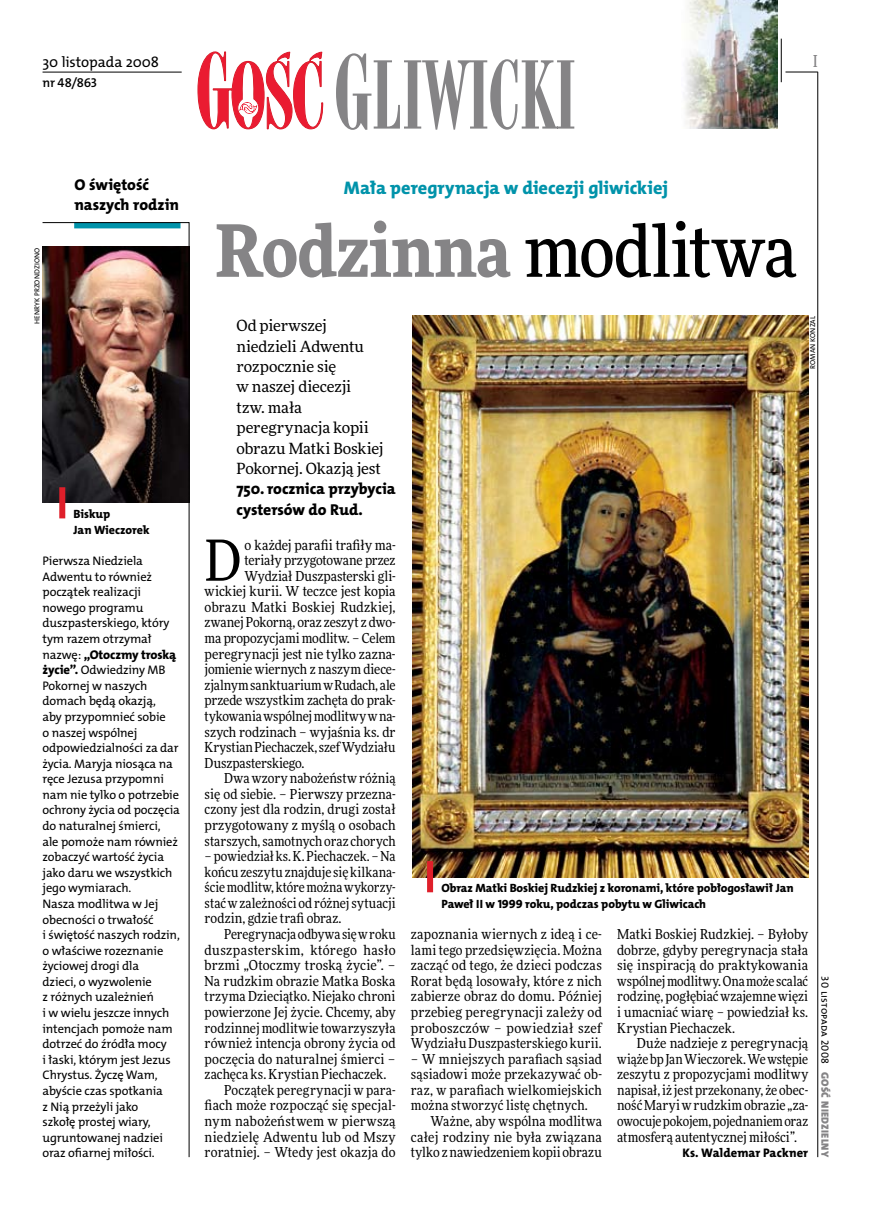
<style>
.page{position:relative;width:872px;height:1221px;background:#fff}
.page>*{position:absolute;margin:0;border:0;box-sizing:border-box;transform-origin:0 0}
.t1{font:900 72px "Freeday Narrow";letter-spacing:-.005em;color:#858486}
.t2{font:56.7px "Freeday Narrow News";color:#000}
.t3{font:18.3px "The Mix HP8 Ex Bld";color:#0093aa}
.t4{font:500 16.5px "Freeday Narrow";color:#858486;scale:.9 1}
.t5{font:15.75px/20.4px "The Mix HP8 Ex Bld";letter-spacing:-.005em;color:#000}
.t6{font:15.45px/20.4px "Freeday News";letter-spacing:-.005em;color:#000}
.t7{font:14.85px "The Mix HP5 Plain";color:#000}
.t8{font:13.8px/15.6px "Freeday Narrow News";letter-spacing:.005em;color:#000;text-align:justify}
.t9{font:13.8px "Freeday Narrow News";letter-spacing:.03em;color:#000}
.t10{font:12.9px "The Mix HP6 Se Bld";letter-spacing:-.015em;color:#000}
.t11{font:12.75px "The Mix HP8 Ex Bld";letter-spacing:-.01em;color:#000}
.t12{font:12.45px/15.6px "The Mix HP5 Plain";letter-spacing:-.01em;color:#000}
.t13{font:12.45px "The Mix HP8 Ex Bld";letter-spacing:.01em;color:#000}
.t14{font:12px/15.6px "The Mix HP8 Ex Bld";letter-spacing:-.005em;color:#000}
.t15{font:10.5px "The Mix HP5 Plain";letter-spacing:.015em;color:#000}
.t16{font:10.5px "The Mix HP9 Blk";letter-spacing:.025em;color:#858486}
.t17{font:7.2px "The Mix HP5 Plain";letter-spacing:.015em;color:#000}
.s1{font-family:"The Mix HP5 Plain";font-size:12.45px}
.s2{font-family:"The Mix HP8 Ex Bld";font-size:12.75px}
.s3{font-weight:500;color:#000}
</style>
<div class="page">
<hr style="left:817px;top:72px;width:1px;height:1084px;background:#000">
<hr style="left:781px;top:39px;width:1px;height:43px;background:#000">
<img style="left:685px;top:0;width:92px;height:128px">
<hr style="left:785px;top:72px;width:32px;height:1px;background:#000">
<svg style="left:197px;top:51px;width:126px;height:78px"></svg>
<svg style="left:336px;top:53px;width:238px;height:77px"></svg>
<hr style="left:43px;top:72px;width:139px;height:1px;background:#000">
<svg style="left:42px;top:222px;width:147px;height:935px"></svg>
<img style="left:412px;top:316px;width:396px;height:561px">
<div style="left:427px;top:861px;width:6px;height:31px;background:#df1f2a"></div>
<div style="left:59px;top:487px;width:6px;height:31px;background:#df1f2a"></div>
<p class="t7" style="left:43px;top:53px;width:118px">30 listopada 2008</p>
<p class="t10" style="left:43px;top:75px;width:56px">nr 48/863</p>
<p class="t4" style="left:813px;top:50px;width:6px">I</p>
<p class="t17" style="left:32px;top:324px;width:78px;rotate:-90deg">Henryk przondziono</p>
<p class="t5" style="left:74px;top:175px;width:106px">O świętość naszych rodzin</p>
<p class="t14" style="left:74px;top:506px;width:78px">Biskup<br>Jan Wieczorek</p>
<p class="t12" style="left:43px;top:553px;width:129px">Pierwsza Niedziela<br>Adwentu to również początek realizacji nowego programu duszpasterskiego, który tym razem otrzymał</p>
<p class="t11" style="left:43px;top:646px;width:135px"><span class="s1">nazwę:</span> „Otoczmy troską</p>
<p class="t12" style="left:43px;top:662px;width:139px"><span class="s2">życie”.</span> Odwiedziny MB<br>Pokornej w naszych domach będą okazją,<br>aby przypomnieć sobie<br>o naszej wspólnej odpowiedzialności za dar życia. Maryja niosąca na ręce Jezusa przypomni nam nie tylko o potrzebie ochrony życia od poczęcia do naturalnej śmierci,<br>ale pomoże nam również zobaczyć wartość życia jako daru we wszystkich jego wymiarach.<br>N asza modlitwa w Jej obecności o trwałość<br>i świętość naszych rodzin, o właściwe rozeznanie życiowej drogi dla<br>dzieci, o wyzwolenie<br>z różnych uzależnień<br>i w wielu jeszcze innych intencjach pomoże nam dotrzeć do źródła mocy<br>i łaski, którym jest Jezus<br>Chrystus. Życzę Wam, abyście czas spotkania<br>z N ią przeżyli jako<br>szkołę prostej wiary, ugruntowanej nadziei oraz ofiarnej miłości.</p>
<h3 class="t3" style="left:344px;top:175px;width:326px">Mała peregrynacja w diecezji gliwickiej</h3>
<h1 class="t1" style="left:215px;top:204px;width:583px">Rodzinna <span class="s3">modlitwa</span></h1>
<p class="t6" style="left:236px;top:315px;width:148px">Od pierwszej niedzieli Adwentu rozpocznie się<br>w naszej diecezji<br>tzw. mała peregrynacja kopii obrazu Matki Boskiej<br>Pokornej. Okazją jest</p>
<p class="t5" style="left:236px;top:479px;width:160px">750. rocznica przybycia cystersów do Rud.</p>
<h2 class="t2" style="left:205px;top:525px;width:38px">D</h2>
<p class="t8" style="left:245px;top:536px;width:152px">o każdej parafii trafiły ma-</p>
<p class="t8" style="left:245px;top:552px;width:152px">teriały przygotowane przez</p>
<p class="t8" style="left:245px;top:568px;width:152px">Wydział Duszpasterski gli-</p>
<p class="t8" style="left:205px;top:583px;width:192px">wickiej kurii. W teczce jest kopia</p>
<p class="t8" style="left:205px;top:599px;width:192px">obrazu Matki Boskiej Rudzkiej,</p>
<p class="t8" style="left:205px;top:614px;width:192px">zwanej Pokorną, oraz zeszyt z dwo-</p>
<p class="t8" style="left:205px;top:630px;width:192px">ma propozycjami modlitw. – Celem</p>
<p class="t8" style="left:205px;top:645px;width:192px">peregrynacji jest nie tylko zazna-</p>
<p class="t8" style="left:205px;top:661px;width:192px">jomienie wiernych z naszym diece-</p>
<p class="t8" style="left:205px;top:677px;width:192px">zjalnym sanktuarium wRudach, ale</p>
<p class="t8" style="left:205px;top:692px;width:192px">przede wszystkim zachęta do prak-</p>
<p class="t8" style="left:205px;top:708px;width:192px">tykowania wspólnej modlitwy wna-</p>
<p class="t8" style="left:205px;top:723px;width:192px">szych rodzinach – wyjaśnia ks. dr</p>
<p class="t8" style="left:205px;top:739px;width:192px">Krystian Piechaczek, szef Wydziału</p>
<p class="t8" style="left:205px;top:754px;width:101px">Duszpasterskiego.</p>
<p class="t8" style="left:224px;top:770px;width:173px">Dwa wzory nabożeństw różnią</p>
<p class="t8" style="left:205px;top:786px;width:192px">się od siebie. – Pierwszy przezna-</p>
<p class="t8" style="left:205px;top:801px;width:192px">czony jest dla rodzin, drugi został</p>
<p class="t8" style="left:205px;top:817px;width:192px">przygotowany z myślą o osobach</p>
<p class="t8" style="left:205px;top:832px;width:192px">starszych, samotnych oraz chorych</p>
<p class="t8" style="left:205px;top:848px;width:192px">– powiedział ks. K. Piechaczek. – Na końcu zeszytu znajduje się kilkana&shy;ście modlitw, które można wykorzy&shy;stać wzależności od różnej sytuacji rodzin, gdzie trafi obraz.</p>
<p class="t8" style="left:224px;top:926px;width:173px">Peregrynacja odbywa się wroku</p>
<p class="t9" style="left:205px;top:941px;width:192px">duszpasterskim, którego hasło</p>
<p class="t8" style="left:205px;top:957px;width:192px">brzmi „Otoczmy troską życie”. –</p>
<p class="t8" style="left:205px;top:972px;width:192px">Na rudzkim obrazie Matka Boska</p>
<p class="t8" style="left:205px;top:988px;width:192px">trzyma Dzieciątko. Niejako chroni</p>
<p class="t8" style="left:205px;top:1004px;width:192px">powierzone Jej życie. Chcemy, aby</p>
<p class="t8" style="left:205px;top:1019px;width:192px">rodzinnej modlitwie towarzyszyła</p>
<p class="t8" style="left:205px;top:1035px;width:192px">również intencja obrony życia od</p>
<p class="t8" style="left:205px;top:1050px;width:192px">poczęcia do naturalnej śmierci –</p>
<p class="t8" style="left:205px;top:1066px;width:183px">zachęca ks. Krystian Piechaczek.</p>
<p class="t8" style="left:224px;top:1081px;width:173px">Początek peregrynacji w para-</p>
<p class="t8" style="left:205px;top:1097px;width:192px">fiach może rozpocząć się specjal-</p>
<p class="t8" style="left:205px;top:1112px;width:192px">nym nabożeństwem w pierwszą</p>
<p class="t8" style="left:205px;top:1128px;width:192px">niedzielę Adwentu lub od Mszy</p>
<p class="t8" style="left:205px;top:1144px;width:192px">roratniej. – Wtedy jest okazja do</p>
<p class="t17" style="left:808px;top:369px;width:54px;rotate:-90deg">Roman Konzal</p>
<p class="t14" style="left:441px;top:880px;width:354px">Obraz Matki Boskiej Rudzkiej z koronami, które pobłogosławił Jan<br>Paweł II w 1999 roku, podczas pobytu w Gliwicach</p>
<p class="t8" style="left:411px;top:926px;width:192px">zapoznania wiernych z ideą i ce&shy;lami tego przedsięwzięcia. Można zacząć od tego, że dzieci podczas Rorat będą losowały, które z nich zabierze obraz do domu. Później przebieg peregrynacji zależy od proboszczów – powiedział szef Wydziału Duszpasterskiego kurii.</p>
<p class="t8" style="left:411px;top:1050px;width:192px">– W mniejszych parafiach sąsiad sąsiadowi może przekazywać ob&shy;raz, w parafiach wielkomiejskich można stworzyć listę chętnych.</p>
<p class="t8" style="left:411px;top:1112px;width:192px;text-indent:20px">Ważne, aby wspólna modlitwa całej rodziny nie była związana tylko z nawiedzeniem kopii obrazu</p>
<p class="t8" style="left:617px;top:926px;width:192px">Matki Boskiej Rudzkiej. – Byłoby dobrze, gdyby peregrynacja stała się inspiracją do praktykowania wspólnej modlitwy. Ona może scalać rodzinę, pogłębiać wzajemne więzi i umacniać wiarę – powiedział ks.<br>Krystian Piechaczek.</p>
<p class="t8" style="left:617px;top:1035px;width:192px;text-indent:20px">Duże nadzieje z peregrynacją wiąże bp Jan Wieczorek. We wstępie zeszytu z propozycjami modlitwy napisał, iż jest przekonany, że obec&shy;ność Maryi w rudzkim obrazie „za&shy;owocuje pokojem, pojednaniem oraz atmosferą autentycznej miłości”.</p>
<p class="t13" style="left:682px;top:1144px;width:127px">Ks. Waldemar Packner</p>
<p class="t15" style="left:832px;top:976px;width:89px;rotate:90deg">30 listopada 2008</p>
<p class="t16" style="left:832px;top:1071px;width:87px;rotate:90deg">Gość Niedzielny</p>
</div>
